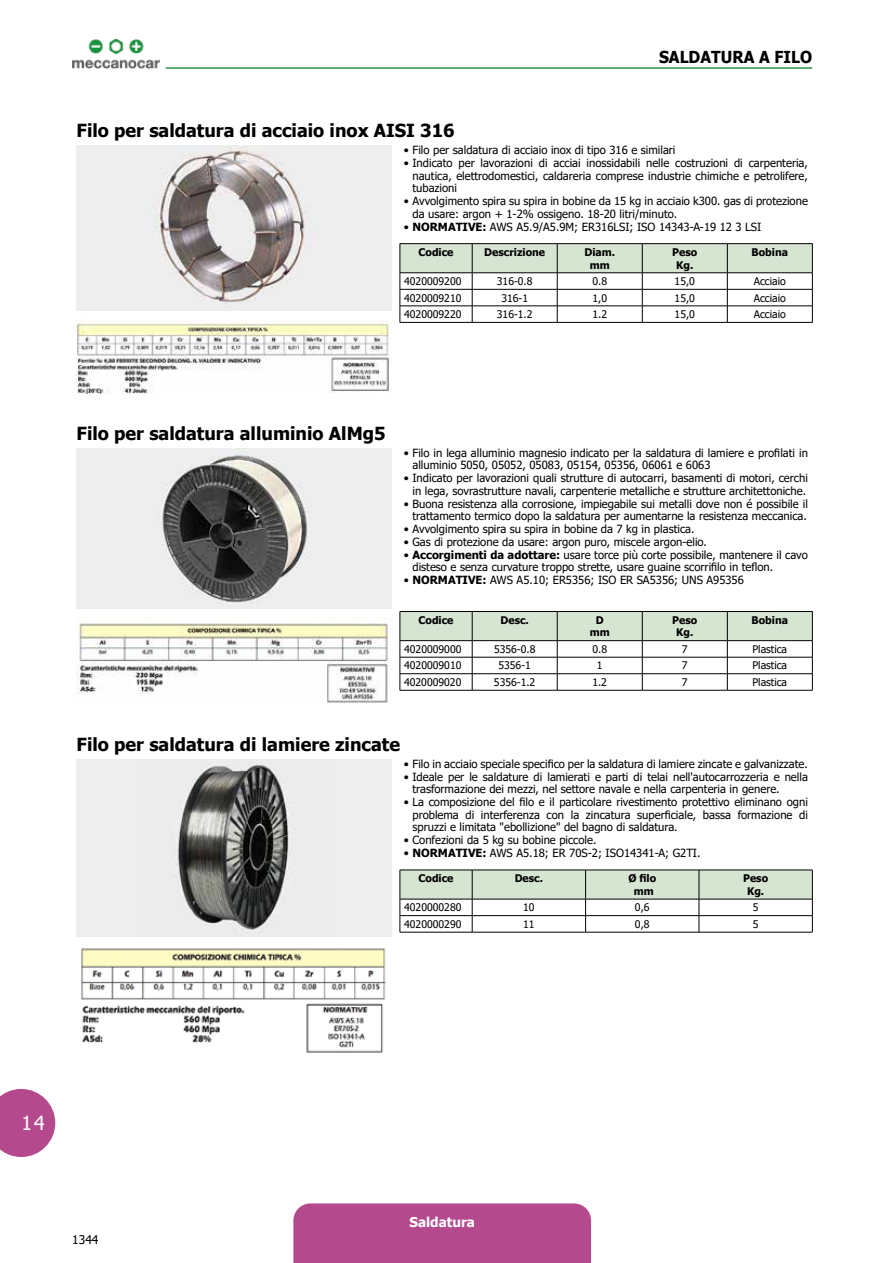
<style>
.page{position:relative;width:893px;height:1263px;background:#fff}
.page>*{position:absolute;margin:0;border:0;box-sizing:border-box;transform-origin:0 0}
.t1{font:19.5px "Tahoma";color:#fff}
.t2{font:700 18px "Tahoma";color:#000}
.t3{font:700 16.5px "Tahoma";color:#000;scale:.95 1}
.t4{font:700 13.5px "Tahoma";color:#fff}
.t5{font:12px "Tahoma";color:#000}
.t6{font:11.25px/12.8px "Tahoma";color:#000}
.t7{font:10.5px "Tahoma";color:#000}
.t8{font:700 10.5px/12.6px "Tahoma";color:#000;text-align:center}
.s1{font-weight:700}
</style>
<div class="page">
<div style="left:293px;top:1203px;width:298px;height:60px;background:#b5498e"></div>
<svg style="left:0;top:1089px;width:55px;height:68px;background:#c0659f"></svg>
<img style="left:72px;top:38px;width:87px;height:31px">
<hr style="left:166px;top:67px;width:646px;height:2px;background:#28974e">
<img style="left:77px;top:146px;width:314px;height:164px">
<img style="left:77px;top:319px;width:312px;height:75px">
<hr style="left:400px;top:243px;width:72px;height:1px;background:#000">
<hr style="left:472px;top:243px;width:85px;height:1px;background:#000">
<hr style="left:557px;top:243px;width:85px;height:1px;background:#000">
<hr style="left:642px;top:243px;width:85px;height:1px;background:#000">
<hr style="left:727px;top:243px;width:86px;height:1px;background:#000">
<svg style="left:400px;top:244px;width:413px;height:78px"></svg>
<hr style="left:400px;top:322px;width:72px;height:1px;background:#000">
<hr style="left:472px;top:322px;width:85px;height:1px;background:#000">
<hr style="left:557px;top:322px;width:85px;height:1px;background:#000">
<hr style="left:642px;top:322px;width:85px;height:1px;background:#000">
<hr style="left:727px;top:322px;width:86px;height:1px;background:#000">
<img style="left:77px;top:448px;width:314px;height:161px">
<img style="left:77px;top:617px;width:311px;height:86px">
<svg style="left:400px;top:611px;width:413px;height:79px"></svg>
<hr style="left:400px;top:690px;width:72px;height:1px;background:#000">
<hr style="left:472px;top:690px;width:85px;height:1px;background:#000">
<hr style="left:557px;top:690px;width:85px;height:1px;background:#000">
<hr style="left:642px;top:690px;width:85px;height:1px;background:#000">
<hr style="left:727px;top:690px;width:86px;height:1px;background:#000">
<img style="left:77px;top:759px;width:314px;height:177px">
<img style="left:81px;top:948px;width:305px;height:105px">
<svg style="left:400px;top:870px;width:413px;height:62px"></svg>
<hr style="left:400px;top:932px;width:72px;height:1px;background:#000">
<hr style="left:472px;top:932px;width:114px;height:1px;background:#000">
<hr style="left:586px;top:932px;width:113px;height:1px;background:#000">
<hr style="left:699px;top:932px;width:114px;height:1px;background:#000">
<h3 class="t3" style="left:659px;top:45px;width:56px">Sal datu</h3>
<h3 class="t3" style="left:732px;top:45px;width:85px">ra a filo</h3>
<h2 class="t2" style="left:77px;top:118px;width:380px">Filo per saldatura di acciaio inox AISI 316</h2>
<p class="t6" style="left:404px;top:144px;width:273px">• Filo per saldatura di acciaio inox di tipo 316 e similari</p>
<p class="t6" style="left:412px;top:157px;width:397px;text-align:justify;text-indent:-9px">• Indicato per lavorazioni di acciai inossidabili nelle costruzioni di carpenteria, nautica, elettrodomestici, caldareria comprese industrie chimiche e petrolifere, tubazioni</p>
<p class="t6" style="left:412px;top:195px;width:397px;text-indent:-9px">• Avvolgimento spira su spira in bobine da 15 kg in acciaio k300. gas di protezione da usare: argon + 1-2% ossigeno. 18-20 litri/minuto.</p>
<p class="t6" style="left:404px;top:221px;width:359px">• <span class="s1">NORMATIVE :</span> AWS A5.9/A5.9M; ER316LSI; ISO 14343-A-19 12 3 LSI</p>
<p class="t8" style="left:418px;top:246px;width:37px">Codice</p>
<p class="t8" style="left:484px;top:246px;width:62px">Descrizione</p>
<p class="t8" style="left:584px;top:246px;width:32px">Diam. mm</p>
<p class="t8" style="left:672px;top:246px;width:27px">Peso<br>Kg.</p>
<p class="t8" style="left:752px;top:246px;width:38px">Bobina</p>
<p class="t7" style="left:404px;top:274px;width:59px">4020009200</p>
<p class="t7" style="left:497px;top:274px;width:37px">316-0.8</p>
<p class="t7" style="left:592px;top:274px;width:16px">0.8</p>
<p class="t7" style="left:675px;top:274px;width:22px">15,0</p>
<p class="t7" style="left:754px;top:274px;width:33px">Acciaio</p>
<p class="t7" style="left:404px;top:291px;width:59px">4020009210</p>
<p class="t7" style="left:501px;top:291px;width:28px">316-1</p>
<p class="t7" style="left:592px;top:291px;width:16px">1,0</p>
<p class="t7" style="left:675px;top:291px;width:22px">15,0</p>
<p class="t7" style="left:754px;top:291px;width:33px">Acciaio</p>
<p class="t7" style="left:404px;top:307px;width:59px">4020009220</p>
<p class="t7" style="left:497px;top:307px;width:37px">316-1.2</p>
<p class="t7" style="left:592px;top:307px;width:16px">1.2</p>
<p class="t7" style="left:675px;top:307px;width:22px">15,0</p>
<p class="t7" style="left:754px;top:307px;width:33px">Acciaio</p>
<h2 class="t2" style="left:77px;top:420px;width:311px">Filo per saldatura alluminio AlMg5</h2>
<p class="t6" style="left:412px;top:447px;width:397px;text-indent:-9px">• Filo in lega alluminio magnesio indicato per la saldatura di lamiere e profilati in alluminio 5050, 05052, 05083, 05154, 05356, 06061 e 6063</p>
<p class="t6" style="left:404px;top:472px;width:405px;text-align:center">• Indicato per lavorazioni quali strutture di autocarri, basamenti di motori, cerchi in lega, sovrastrutture navali, carpenterie metalliche e strutture architettoniche.</p>
<p class="t6" style="left:404px;top:498px;width:405px;text-align:right">• Buona resistenza alla corrosione, impiegabile sui metalli dove non é possibile il trattamento termico dopo la saldatura per aumentarne la resistenza meccanica.</p>
<p class="t6" style="left:404px;top:523px;width:292px">• Avvolgimento spira su spira in bobine da 7 kg in plastica.</p>
<p class="t6" style="left:404px;top:536px;width:305px">• Gas di protezione da usare: argon puro, miscele argon-elio.</p>
<p class="t6" style="left:412px;top:549px;width:397px;text-indent:-9px">• <span class="s1">Accorgimenti da adottare:</span> usare torce più corte possibile, mantenere il cavo disteso e senza curvature troppo strette, usare guaine scorrifilo in teflon.</p>
<p class="t6" style="left:404px;top:574px;width:341px">• <span class="s1">NORMATIVE :</span> AWS A5.10; ER5356; ISO ER SA5356; UNS A95356</p>
<p class="t8" style="left:418px;top:614px;width:37px">Codice</p>
<p class="t8" style="left:500px;top:614px;width:30px">Desc.</p>
<p class="t8" style="left:590px;top:614px;width:22px">D mm</p>
<p class="t8" style="left:672px;top:614px;width:27px">Peso<br>Kg.</p>
<p class="t8" style="left:752px;top:614px;width:38px">Bobina</p>
<p class="t7" style="left:404px;top:642px;width:59px">4020009000</p>
<p class="t7" style="left:494px;top:642px;width:43px">5356-0.8</p>
<p class="t7" style="left:592px;top:642px;width:16px">0.8</p>
<p class="t7" style="left:682px;top:642px;width:7px">7</p>
<p class="t7" style="left:752px;top:642px;width:36px">Plastica</p>
<p class="t7" style="left:404px;top:659px;width:59px">4020009010</p>
<p class="t7" style="left:498px;top:659px;width:34px">5356-1</p>
<p class="t7" style="left:597px;top:659px;width:7px">1</p>
<p class="t7" style="left:682px;top:659px;width:7px">7</p>
<p class="t7" style="left:752px;top:659px;width:36px">Plastica</p>
<p class="t7" style="left:404px;top:675px;width:59px">4020009020</p>
<p class="t7" style="left:494px;top:675px;width:43px">5356-1.2</p>
<p class="t7" style="left:592px;top:675px;width:16px">1.2</p>
<p class="t7" style="left:682px;top:675px;width:7px">7</p>
<p class="t7" style="left:752px;top:675px;width:36px">Plastica</p>
<h2 class="t2" style="left:77px;top:731px;width:325px">Filo per saldatura di lamiere zincate</h2>
<p class="t6" style="left:404px;top:758px;width:405px">• Filo in acciaio speciale specifico per la saldatura di lamiere zincate e galvanizzate.</p>
<p class="t6" style="left:412px;top:771px;width:397px;text-indent:-9px">• Ideale per le saldature di lamierati e parti di telai nell'autocarrozzeria e nella trasformazione dei mezzi, nel settore navale e nella carpenteria in genere.</p>
<p class="t6" style="left:412px;top:796px;width:397px;text-align:justify;text-indent:-9px">• La composizione del filo e il particolare rivestimento protettivo eliminano ogni problema di interferenza con la zincatura superficiale, bassa formazione di spruzzi e limitata "ebollizione" del bagno di saldatura.</p>
<p class="t6" style="left:404px;top:834px;width:194px">• Confezioni da 5 kg su bobine piccole.</p>
<p class="t6" style="left:404px;top:847px;width:298px">• <span class="s1">NORMATIVE :</span> AWS A5.18; ER 70S-2; ISO14341-A; G2TI.</p>
<p class="t8" style="left:418px;top:872px;width:37px">Codice</p>
<p class="t8" style="left:515px;top:872px;width:30px">Desc.</p>
<p class="t8" style="left:628px;top:872px;width:29px">Ø filo mm</p>
<p class="t8" style="left:743px;top:872px;width:27px">Peso<br>Kg.</p>
<p class="t7" style="left:404px;top:900px;width:59px">4020000280</p>
<p class="t7" style="left:523px;top:900px;width:13px">10</p>
<p class="t7" style="left:635px;top:900px;width:16px">0,6</p>
<p class="t7" style="left:753px;top:900px;width:7px">5</p>
<p class="t7" style="left:404px;top:917px;width:59px">4020000290</p>
<p class="t7" style="left:523px;top:917px;width:13px">11</p>
<p class="t7" style="left:635px;top:917px;width:16px">0,8</p>
<p class="t7" style="left:753px;top:917px;width:7px">5</p>
<h1 class="t1" style="left:21px;top:1110px;width:25px">14</h1>
<p class="t5" style="left:72px;top:1231px;width:28px">1344</p>
<p class="t4" style="left:409px;top:1212px;width:67px">Saldatura</p>
</div>
